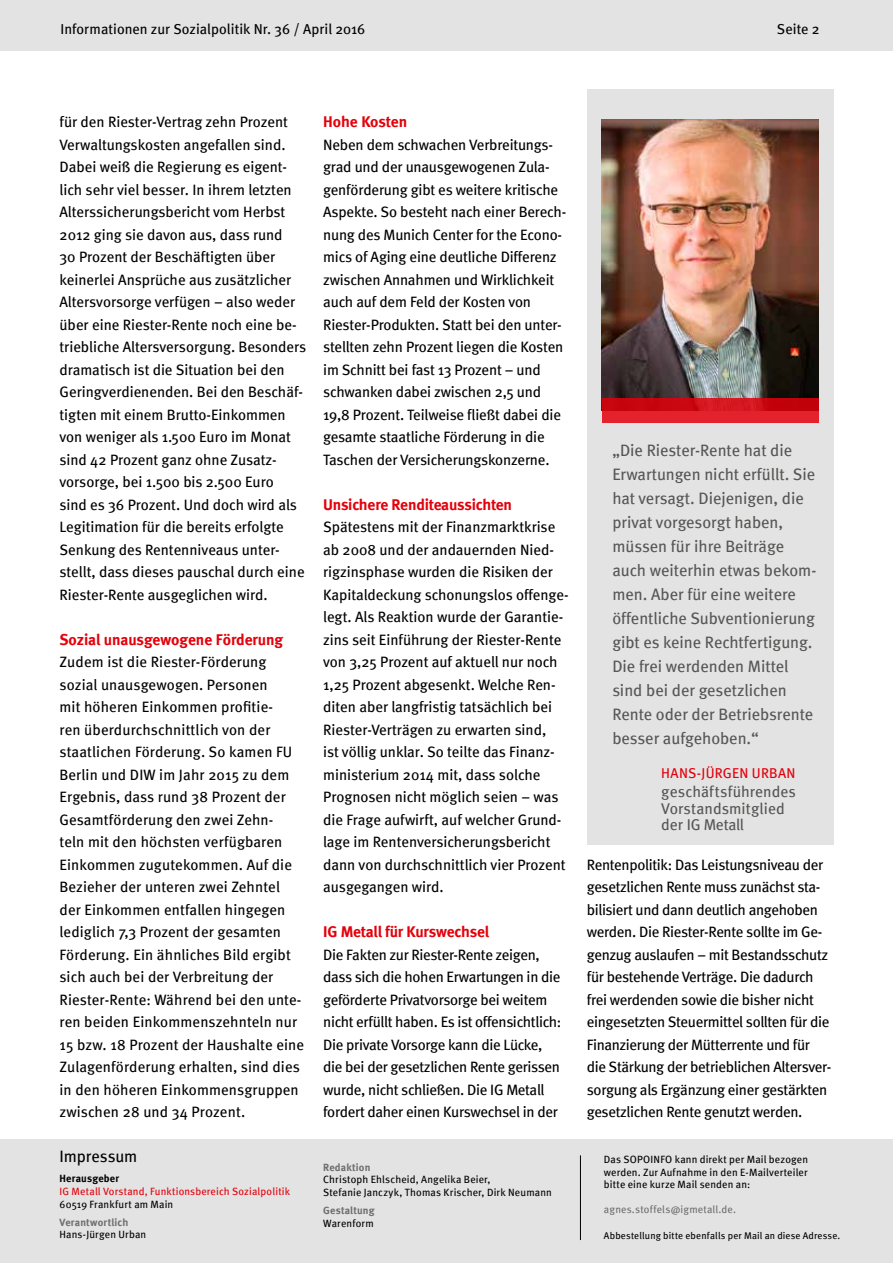
<style>
.page{position:relative;width:893px;height:1263px;background:#fff}
.page>*{position:absolute;margin:0;border:0;box-sizing:border-box;transform-origin:0 0}
.t1{font:16.5px/24px "Meta";color:#565655}
.t2{font:16.5px "Meta";letter-spacing:-.005em;color:#000}
.t3{font:700 15.6px "Meta";letter-spacing:-.01em;color:#e3000b}
.t4{font:15.6px/16.5px "Meta";color:#565655}
.t5{font:15px/22.5px "Meta";letter-spacing:-.005em;color:#000}
.t6{font:14.4px "Meta";letter-spacing:.005em;color:#000}
.t7{font:14.25px "Meta";letter-spacing:.015em;color:#e3000b}
.t8{font:10.5px/12.6px "Meta";letter-spacing:.015em;color:#000;text-align:justify}
.t9{font:10.5px "Meta";letter-spacing:.015em;color:#e3000b}
.t10{font:10.5px "Meta Bold LF";letter-spacing:.015em;color:#6e6e6e}
.t11{font:10.5px "Meta";letter-spacing:.015em;color:#6e6e6e}
.t12{font:10.5px "Meta Bold LF";letter-spacing:.02em;color:#000}
.t13{font:9.75px "Meta";letter-spacing:.02em;color:#000}
</style>
<div class="page">
<div style="left:0;top:0;width:893px;height:50px;background:#e3e3e3"></div>
<div style="left:0;top:1139px;width:893px;height:124px;background:#e3e3e3"></div>
<hr style="left:580px;top:1155px;width:1px;height:85px;background:#000">
<div style="left:587px;top:89px;width:246px;height:756px;background:#e3e3e3"></div>
<img style="left:602px;top:119px;width:217px;height:279px">
<svg style="left:602px;top:398px;width:217px;height:25px;background:#d6151f"></svg>
<p class="t6" style="left:60px;top:21px;width:306px">Informationen zur Sozialpolitik Nr. 36 / April 2016</p>
<p class="t6" style="left:777px;top:21px;width:44px">Seite 2</p>
<p class="t5" style="left:60px;top:110px;width:248px">für den Riester-Vertrag zehn Prozent Verwaltungskosten angefallen sind.<br>Dabei weiß die Regierung es eigent&shy;lich sehr viel besser. In ihrem letzten Alterssicherungsbericht vom Herbst 2012 ging sie davon aus, dass rund<br>30 Prozent der Beschäftigten über keinerlei Ansprüche aus zusätzlicher Altersvorsorge verfügen – also weder über eine Riester-Rente noch eine be&shy;triebliche Altersversorgung. Besonders dramatisch ist die Situation bei den Geringverdienenden. Bei den Beschäf&shy;tigten mit einem Brutto-Einkommen von weniger als 1.500 Euro im Monat sind 42 Prozent ganz ohne Zusatz&shy;vorsorge, bei 1.500 bis 2.500 Euro<br>sind es 36 Prozent. Und doch wird als Legitimation für die bereits erfolgte Senkung des Rentenniveaus unter&shy;stellt, dass dieses pauschal durch eine Riester-Rente ausgeglichen wird.</p>
<p class="t3" style="left:60px;top:630px;width:225px">Sozial unausgewogene Förderung</p>
<p class="t5" style="left:60px;top:650px;width:246px">Zudem ist die Riester-Förderung sozial unausgewogen. Personen<br>mit höheren Einkommen profitie-<br>ren überdurchschnittlich von der staatlichen Förderung. So kamen FU Berlin und DIW im Jahr 2015 zu dem Ergebnis, dass rund 38 Prozent der Gesamtförderung den zwei Zehn-<br>teln mit den höchsten verfügbaren Einkommen zugutekommen. Auf die Bezieher der unteren zwei Zehntel der Einkommen entfallen hingegen lediglich 7,3 Prozent der gesamten Förderung. Ein ähnliches Bild ergibt sich auch bei der Verbreitung der Riester-Rente: Während bei den unte&shy;ren beiden Einkommenszehnteln nur 15 bzw. 18 Prozent der Haushalte eine Zulagenförderung erhalten, sind dies in den höheren Einkommensgruppen zwischen 28 und 34 Prozent.</p>
<p class="t2" style="left:60px;top:1147px;width:79px">Impressum</p>
<p class="t12" style="left:60px;top:1172px;width:61px">Herausgeber</p>
<p class="t9" style="left:60px;top:1185px;width:232px">IG Metall Vorstand, Funktionsbereich Sozialpolitik</p>
<p class="t8" style="left:60px;top:1197px;width:115px">60519 Frankfurt am Main</p>
<p class="t10" style="left:60px;top:1216px;width:70px">Verantwortlich</p>
<p class="t8" style="left:60px;top:1228px;width:88px">Hans-Jürgen Urban</p>
<p class="t3" style="left:323px;top:112px;width:86px">Hohe Kosten</p>
<p class="t5" style="left:323px;top:133px;width:245px">Neben dem schwachen Verbreitungs&shy;grad und der unausgewogenen Zula&shy;genförderung gibt es weitere kritische Aspekte. So besteht nach einer Berech&shy;nung des Munich Center for the Econo&shy;mics of Aging eine deutliche Differenz zwischen Annahmen und Wirklichkeit auch auf dem Feld der Kosten von Riester-Produkten. Statt bei den unter&shy;stellten zehn Prozent liegen die Kosten im Schnitt bei fast 13 Prozent – und schwanken dabei zwischen 2,5 und 19,8 Prozent. Teilweise fließt dabei die gesamte staatliche Förderung in die Taschen der Versicherungskonzerne.</p>
<p class="t3" style="left:323px;top:495px;width:190px">Unsichere Renditeaussichten</p>
<p class="t5" style="left:323px;top:515px;width:247px">Spätestens mit der Finanzmarktkrise ab 2008 und der andauernden Nied&shy;rigzinsphase wurden die Risiken der Kapitaldeckung schonungslos offenge&shy;legt. Als Reaktion wurde der Garantie&shy;zins seit Einführung der Riester-Rente von 3,25 Prozent auf aktuell nur noch 1,25 Prozent abgesenkt. Welche Ren&shy;diten aber langfristig tatsächlich bei Riester-Verträgen zu erwarten sind,<br>ist völlig unklar. So teilte das Finanz&shy;ministerium 2014 mit, dass solche Prognosen nicht möglich seien – was die Frage aufwirft, auf welcher Grund&shy;lage im Rentenversicherungsbericht dann von durchschnittlich vier Prozent ausgegangen wird.</p>
<p class="t3" style="left:323px;top:922px;width:167px">IG Metall für Kurswechsel</p>
<p class="t5" style="left:323px;top:943px;width:240px">Die Fakten zur Riester-Rente zeigen, dass sich die hohen Erwartungen in die geförderte Privatvorsorge bei weitem nicht erfüllt haben. Es ist offensichtlich:<br>Die private Vorsorge kann die Lücke, die bei der gesetzlichen Rente gerissen wurde, nicht schließen. Die IG Metall fordert daher einen Kurswechsel in der</p>
<p class="t10" style="left:323px;top:1161px;width:49px">Redaktion</p>
<p class="t8" style="left:323px;top:1173px;width:230px">Christoph Ehlscheid, Angelika Beier,<br>Stefanie Janczyk, Thomas Krischer, Dirk Neumann</p>
<p class="t10" style="left:323px;top:1204px;width:53px">Gestaltung</p>
<p class="t8" style="left:323px;top:1216px;width:52px">Warenform</p>
<p class="t1" style="left:612px;top:438px;width:206px">„Die Riester-Rente hat die<br>Erwartungen nicht erfüllt. Sie hat versagt. Diejenigen, die privat vorgesorgt haben, müssen für ihre Beiträge auch weiterhin etwas bekom&shy;men. Aber für eine weitere öffentliche Subventionierung gibt es keine Rechtfertigung.<br>Die frei werdenden Mittel sind bei der gesetzlichen<br>Rente oder der Betriebsrente besser aufgehoben.“</p>
<p class="t7" style="left:661px;top:765px;width:136px">HANS-JÜRGEN URBAN</p>
<p class="t4" style="left:661px;top:783px;width:136px">geschäftsführendes<br>Vorstandsmitglied der IG Metall</p>
<p class="t5" style="left:587px;top:853px;width:246px">Rentenpolitik: Das Leistungsniveau der gesetzlichen Rente muss zunächst sta&shy;bilisiert und dann deutlich angehoben werden. Die Riester-Rente sollte im Ge&shy;genzug auslaufen – mit Bestandsschutz für bestehende Verträge. Die dadurch frei werdenden sowie die bisher nicht eingesetzten Steuermittel sollten für die Finanzierung der Mütterrente und für die Stärkung der betrieblichen Altersver&shy;sorgung als Ergänzung einer gestärkten gesetzlichen Rente genutzt werden.</p>
<p class="t8" style="left:604px;top:1153px;width:206px">Das SOPOINFO kann direkt per Mail bezogen werden. Zur Aufnahme in den E-Mailverteiler bitte eine kurze Mail senden an:</p>
<p class="t11" style="left:604px;top:1203px;width:134px">agnes.stoffels@igmetall.de.</p>
<p class="t13" style="left:604px;top:1229px;width:238px">Abbestellung bitte ebenfalls per Mail an diese Adresse.</p>
</div>
